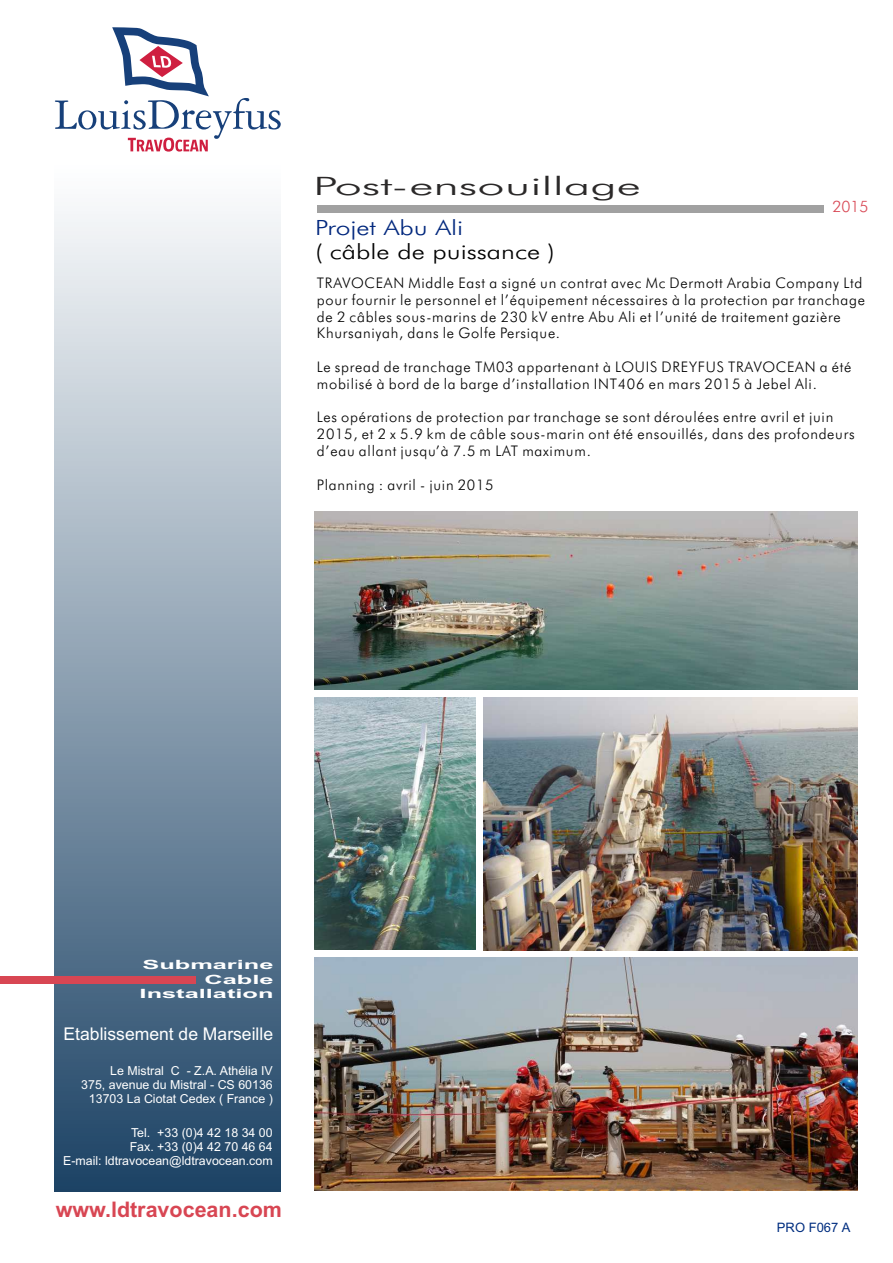
<style>
.page{position:relative;width:893px;height:1263px;background:#fff}
.page>*{position:absolute;margin:0;border:0;box-sizing:border-box;transform-origin:0 0}
.t1{font:300 25.35px "Futura BT";color:#2b2929;scale:1.92 1}
.t2{font:700 21.45px "Arial";color:#d84653}
.t3{font:300 21px "Futura BT";color:#000;scale:1.26 1}
.t4{font:300 21px "Futura BT";color:#00277d;scale:1.26 1}
.t5{font:17.55px "Arial";color:#fff}
.t6{font:300 15.75px "Futura BT";color:#d84653}
.t7{font:300 14.55px/16.8px "Futura BT";letter-spacing:.05em;color:#000}
.t8{font:13.05px "Arial";color:#002e80}
.t9{font:700 12.75px/14.7px "Arial";color:#fff;text-align:right;scale:1.99 1}
.t10{font:12.45px/14.2px "Arial";color:#fff;text-align:right}
</style>
<div class="page">
<div style="left:317px;top:205px;width:507px;height:7px;background:#a1a1a1"></div>
<img style="left:55px;top:211px;width:226px;height:980px">
<div style="left:0;top:976px;width:195px;height:7px;background:#d84653"></div>
<svg style="left:55px;top:27px;width:226px;height:125px"></svg>
<img style="left:484px;top:698px;width:373px;height:252px">
<img style="left:314px;top:958px;width:544px;height:233px">
<img style="left:314px;top:698px;width:161px;height:252px">
<img style="left:314px;top:512px;width:543px;height:178px">
<h1 class="t1" style="left:313px;top:176px;width:172px">Post-ensouillage</h1>
<h3 class="t4" style="left:315px;top:219px;width:119px">Projet Abu Ali</h3>
<h3 class="t3" style="left:315px;top:243px;width:192px">( câble de puissance )</h3>
<p class="t6" style="left:832px;top:200px;width:38px">2015</p>
<p class="t7" style="left:317px;top:276px;width:550px">TRAVOCEAN Middle East a signé un contrat avec Mc Dermott Arabia Company Ltd pour fournir le personnel et l’équipement nécessaires à la protection par tranchage de 2 câbles sous-marins de 230 kV entre Abu Ali et l’unité de traitement gazière Khursaniyah, dans le Golfe Persique.</p>
<p class="t7" style="left:317px;top:360px;width:536px">Le spread de tranchage TM03 appartenant à LOUIS DREYFUS TRAVOCEAN a été mobilisé à bord de la barge d’installation INT406 en mars 2015 à Jebel Ali.</p>
<p class="t7" style="left:317px;top:410px;width:539px">Les opérations de protection par tranchage se sont déroulées entre avril et juin<br>2015, et 2 x 5.9 km de câble sous-marin ont été ensouillés, dans des profondeurs d’eau allant jusqu’à 7.5 m LAT maximum.</p>
<p class="t7" style="left:317px;top:477px;width:178px">Planning : avril - juin 2015</p>
<p class="t9" style="left:140px;top:958px;width:69px">Submarine<br>Cable<br>Installation</p>
<p class="t5" style="left:64px;top:1027px;width:211px">Etablissement de Marseille</p>
<p class="t10" style="left:81px;top:1064px;width:193px">Le Mistral C - Z.A. Athélia IV<br>375, avenue du Mistral - CS 60136<br>13703 La Ciotat Cedex ( France )</p>
<p class="t10" style="left:63px;top:1126px;width:211px">Tel. +33 (0)4 42 18 34 00<br>Fax. +33 (0)4 42 70 46 64<br>E-mail: ldtravocean@ldtravocean.com</p>
<h2 class="t2" style="left:56px;top:1201px;width:228px">www.ldtravocean.com</h2>
<p class="t8" style="left:777px;top:1222px;width:75px">PRO F067 A</p>
</div>
